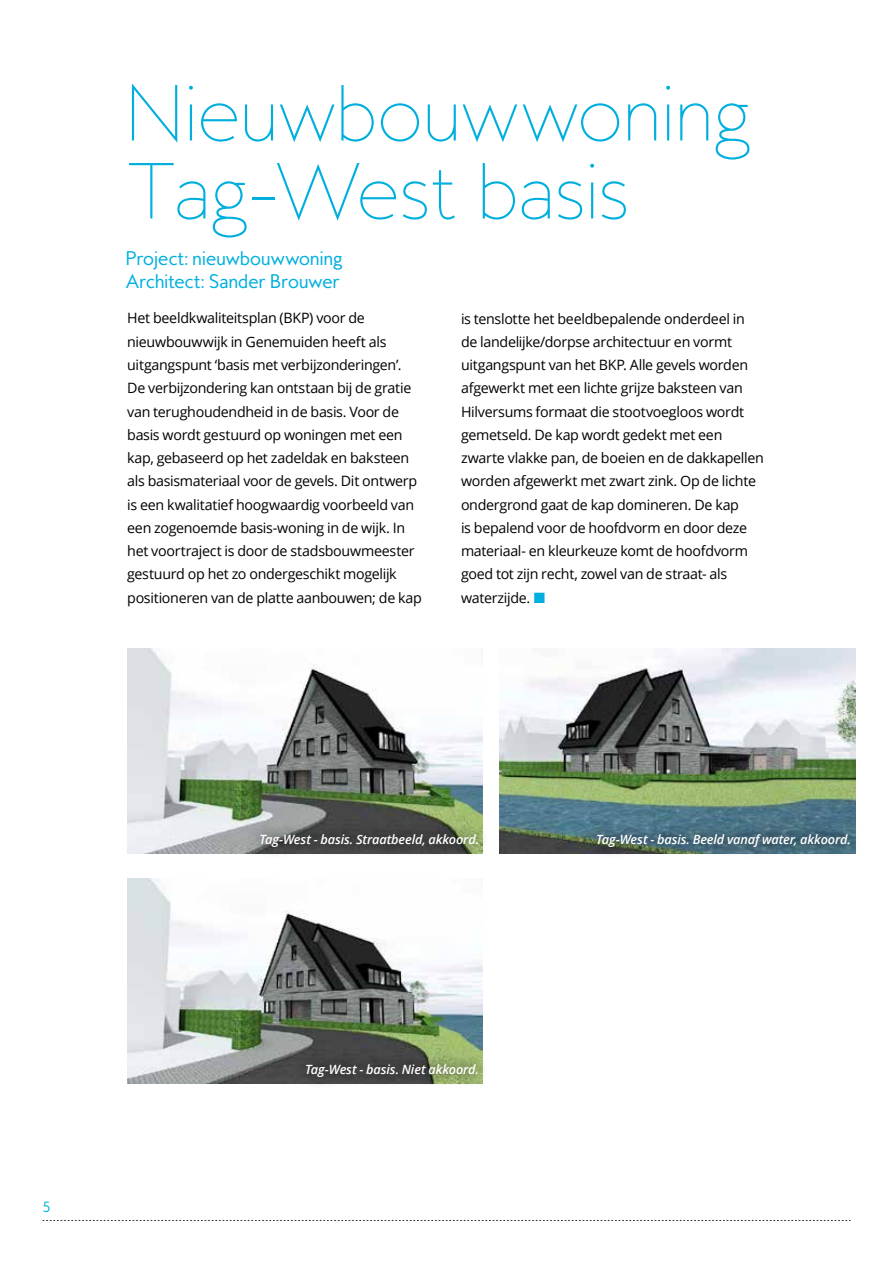
<style>
.page{position:relative;width:893px;height:1263px;background:#fff}
.page>*{position:absolute;margin:0;border:0;box-sizing:border-box;transform-origin:0 0}
.t1{font:100 72px/78px "MB Empire";letter-spacing:-.015em;color:#00afde}
.t2{font:18px/23.2px "MB Empire";letter-spacing:-.03em;color:#00afde}
.t3{font:14.25px/23.2px "Open Sans";letter-spacing:-.02em;color:#000}
.t4{font:13.5px "MB Empire";color:#00afde}
.t5{font:italic 600 12.75px "Open Sans";letter-spacing:-.01em;color:#fff}
</style>
<div class="page">
<svg style="left:43px;top:1220px;width:807px;height:1px"></svg>
<img style="left:127px;top:648px;width:356px;height:206px">
<div style="left:248px;top:822px;width:242px;height:39px;background:#000;opacity:.9"></div>
<img style="left:500px;top:648px;width:355px;height:206px">
<img style="left:127px;top:878px;width:356px;height:205px">
<div style="left:585px;top:822px;width:277px;height:39px;background:#000;opacity:.9"></div>
<div style="left:294px;top:1051px;width:196px;height:39px;background:#000;opacity:.9"></div>
<h1 class="t1" style="left:125px;top:74px;width:629px">Nieuwbouwwoning<br>Tag-West basis</h1>
<p class="t2" style="left:125px;top:246px;width:219px">Project: nieuwbouwwoning<br>Architect: Sander Brouwer</p>
<p class="t3" style="left:127px;top:306px;width:296px">Het beeldkwaliteitsplan (BKP) voor de nieuwbouwwijk in Genemuiden heeft als uitgangspunt ‘basis met verbijzonderingen’.<br>De verbijzondering kan ontstaan bij de gratie van terughoudendheid in de basis. Voor de basis wordt gestuurd op woningen met een kap, gebaseerd op het zadeldak en baksteen als basismateriaal voor de gevels. Dit ontwerp is een kwalitatief hoogwaardig voorbeeld van een zogenoemde basis-woning in de wijk. In het voortraject is door de stadsbouwmeester gestuurd op het zo ondergeschikt mogelijk positioneren van de platte aanbouwen; de kap</p>
<p class="t3" style="left:461px;top:306px;width:304px">is tenslotte het beeldbepalende onderdeel in de landelijke/dorpse architectuur en vormt uitgangspunt van het BKP. Alle gevels worden afgewerkt met een lichte grijze baksteen van Hilversums formaat die stootvoegloos wordt gemetseld. De kap wordt gedekt met een zwarte vlakke pan, de boeien en de dakkapellen worden afgewerkt met zwart zink. Op de lichte ondergrond gaat de kap domineren. De kap<br>is bepalend voor de hoofdvorm en door deze materiaal- en kleurkeuze komt de hoofdvorm goed tot zijn recht, zowel van de straat- als waterzijde.</p>
<p class="t4" style="left:43px;top:1198px;width:10px">5</p>
<p class="t5" style="left:259px;top:831px;width:221px">Tag-West - basis. Straatbeeld, akkoord.</p>
<p class="t5" style="left:305px;top:1060px;width:175px">Tag-West - basis. Niet akkoord.</p>
<p class="t5" style="left:596px;top:831px;width:256px">Tag-West - basis. Beeld vanaf water, akkoord.</p>
</div>
